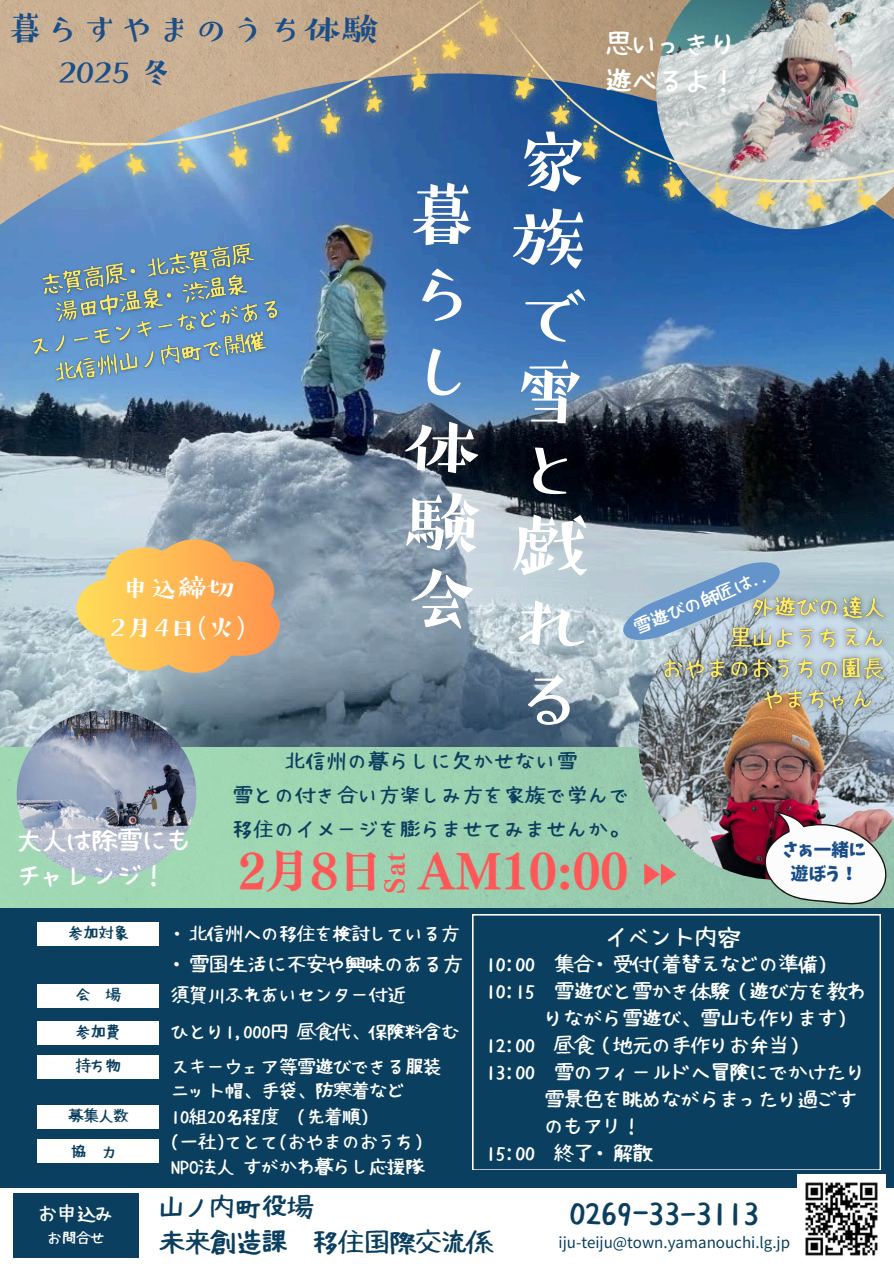
<style>
.page{position:relative;width:894px;height:1264px;background:#fff}
.page>*{position:absolute;margin:0;border:0;box-sizing:border-box;transform-origin:0 0}
.t1{font:76.5px/76.5px "Tsubame Std R";color:#fff;text-align:justify}
.t2{font:44.7px "Canva UD Mincho Pr 6 N B";color:#ff5757}
.t3{font:37.2px "Tsubame Std R";color:#1a4e88}
.t4{font:34.05px "Tsubame Std R";color:#1a4e88}
.t5{font:31.65px "Hanazome Font";color:#0a3f5f}
.t6{font:28.5px/39.3px "Tsubame Std R";color:#fff;text-align:center}
.t7{font:26.7px "Hanazome Font";color:#fff}
.t8{font:25.65px "Hanazome Font";color:#0a3f5f}
.t9{font:25.05px/34.8px "Hanazome Font";color:#fff}
.t10{font:24.3px "Canva UD Mincho Pr 6 N B";color:#ff5757}
.t11{font:22.5px "Hanazome Font";color:#fff}
.t12{font:19.5px "Hanazome Font";color:#fff}
.t13{font:19.5px "Hanazome Font";letter-spacing:.07em;color:#0a3f5f}
.t14{font:18.75px "Hanazome Font";color:#fff}
.t15{font:18px "Hanazome Font";color:#fff}
.t16{font:17.55px "Keifont";color:#1a4e88}
.t17{font:15.15px "Noto Sans JP";color:#0a3f5f}
.t18{font:15px "Hanazome Font";color:#0a3f5f}
.t19{font:14.25px "Hanazome Font";color:#fff}
</style>
<div class="page">
<img style="left:0;top:182px;width:893px;height:565px">
<img style="left:0;top:0;width:476px;height:182px">
<img style="left:656px;top:219px;width:237px;height:10px">
<img style="left:17px;top:710px;width:179px;height:167px;border-radius:50%">
<svg style="left:644px;top:879px;width:32px;height:6px"></svg>
<div style="left:14px;top:1192px;width:125px;height:65px;background:#0a3f5f"></div>
<div style="left:0;top:908px;width:893px;height:279px;background:#0a3f5f"></div>
<div style="left:38px;top:922px;width:121px;height:23px;background:#fff"></div>
<div style="left:38px;top:983px;width:121px;height:24px;background:#fff"></div>
<div style="left:38px;top:1020px;width:121px;height:24px;background:#fff"></div>
<div style="left:38px;top:1054px;width:121px;height:24px;background:#fff"></div>
<div style="left:38px;top:1104px;width:121px;height:24px;background:#fff"></div>
<svg style="left:472px;top:914px;width:408px;height:255px"></svg>
<svg style="left:76px;top:539px;width:203px;height:134px;background:#e7b771"></svg>
<div style="left:38px;top:1138px;width:121px;height:24px;background:#fff"></div>
<img style="left:638px;top:642px;width:255px;height:237px">
<img style="left:476px;top:0;width:417px;height:219px">
<img style="left:796px;top:1174px;width:89px;height:82px">
<svg style="left:620px;top:560px;width:162px;height:82px;background:#9db9d1"></svg>
<svg style="left:742px;top:795px;width:151px;height:138px"></svg>
<img style="left:651px;top:585px;width:242px;height:136px">
<img style="left:15px;top:231px;width:277px;height:163px">
<p class="t3" style="left:7px;top:10px;width:373px">暮らすやまのうち体験</p>
<p class="t4" style="left:58px;top:54px;width:117px">2025 冬</p>
<p class="t7" style="left:605px;top:30px;width:135px">思いっきり</p>
<p class="t7" style="left:605px;top:67px;width:135px">遊べるよ！</p>
<p class="t1" style="left:511px;top:122px;width:78px">家族で雪と戯れる</p>
<p class="t1" style="left:404px;top:176px;width:78px">暮らし体験会</p>
<p class="t6" style="left:110px;top:567px;width:137px">申込締切<br>2月 4日 (火)</p>
<p class="t15" style="left:631px;top:619px;width:145px;rotate:-22deg">雪遊びの師匠は..</p>
<p class="t9" style="left:17px;top:822px;width:177px">大人は除雪にもチャレンジ！</p>
<p class="t13" style="left:285px;top:751px;width:293px">北信州の暮らしに欠かせない雪</p>
<p class="t13" style="left:233px;top:785px;width:397px">雪との付き合い方楽しみ方を家族で学んで</p>
<p class="t13" style="left:233px;top:818px;width:397px">移住のイメージを膨らませてみませんか。</p>
<p class="t2" style="left:238px;top:848px;width:131px">2月8日</p>
<p class="t10" style="left:382px;top:893px;width:43px;rotate:-90deg">Sat</p>
<p class="t2" style="left:417px;top:848px;width:213px">AM10:00</p>
<p class="t16" style="left:782px;top:841px;width:86px">さぁ一緒に</p>
<p class="t16" style="left:790px;top:865px;width:69px">遊ぼう！</p>
<p class="t18" style="left:68px;top:925px;width:61px">参加対象</p>
<p class="t15" style="left:171px;top:924px;width:289px">・北信州への移住を検討している方</p>
<p class="t12" style="left:170px;top:954px;width:294px">・雪国生活に不安や興味のある方</p>
<h4 class="t18" style="left:76px;top:987px;width:46px">会 場</h4>
<p class="t15" style="left:171px;top:985px;width:235px">須賀川ふれあいセンター付近</p>
<p class="t18" style="left:76px;top:1024px;width:46px">参加費</p>
<p class="t15" style="left:171px;top:1022px;width:289px">ひとり1,000円 昼食代、保険料含む</p>
<h5 class="t15" style="left:171px;top:1057px;width:271px">スキーウェア等雪遊びできる服装</h5>
<h1 class="t15" style="left:171px;top:1081px;width:235px">ニット帽、手袋、防寒着など</h1>
<p class="t18" style="left:76px;top:1058px;width:46px">持ち物</p>
<p class="t18" style="left:68px;top:1108px;width:61px">募集人数</p>
<p class="t18" style="left:71px;top:1143px;width:46px">協 力</p>
<p class="t15" style="left:171px;top:1107px;width:199px">10組20名程度　(先着順)</p>
<p class="t15" style="left:171px;top:1132px;width:253px">(一社)てとて(おやまのおうち)</p>
<p class="t15" style="left:171px;top:1157px;width:253px">NPO法人 すがかわ暮らし応援隊</p>
<p class="t11" style="left:605px;top:925px;width:136px">イベント内容</p>
<p class="t12" style="left:486px;top:954px;width:343px">10:00 集合・受付(着替えなどの準備)</p>
<p class="t12" style="left:486px;top:981px;width:382px">10:15 雪遊びと雪かき体験（遊び方を教わ</p>
<p class="t12" style="left:544px;top:1008px;width:304px">りながら雪遊び、雪山も作ります)</p>
<p class="t12" style="left:486px;top:1035px;width:323px">12:00 昼食（地元の手作りお弁当）</p>
<p class="t12" style="left:486px;top:1062px;width:382px">13:00 雪のフィールドへ冒険にでかけたり</p>
<p class="t12" style="left:544px;top:1089px;width:313px">雪景色を眺めながらまったり過ごす</p>
<p class="t12" style="left:544px;top:1116px;width:99px">のもアリ！</p>
<p class="t12" style="left:486px;top:1143px;width:167px">15:00 終了・解散</p>
<h3 class="t8" style="left:159px;top:1194px;width:156px">山ノ内町役場</h3>
<h2 class="t8" style="left:159px;top:1228px;width:335px">未来創造課 移住国際交流係</h2>
<p class="t14" style="left:39px;top:1204px;width:77px">お申込み</p>
<h6 class="t5" style="left:569px;top:1196px;width:191px">0269ｰ33-3113</h6>
<p class="t19" style="left:48px;top:1230px;width:59px">お問合せ</p>
<p class="t17" style="left:558px;top:1230px;width:233px">iju-teiju@town.yamanouchi.lg.jp</p>
</div>
